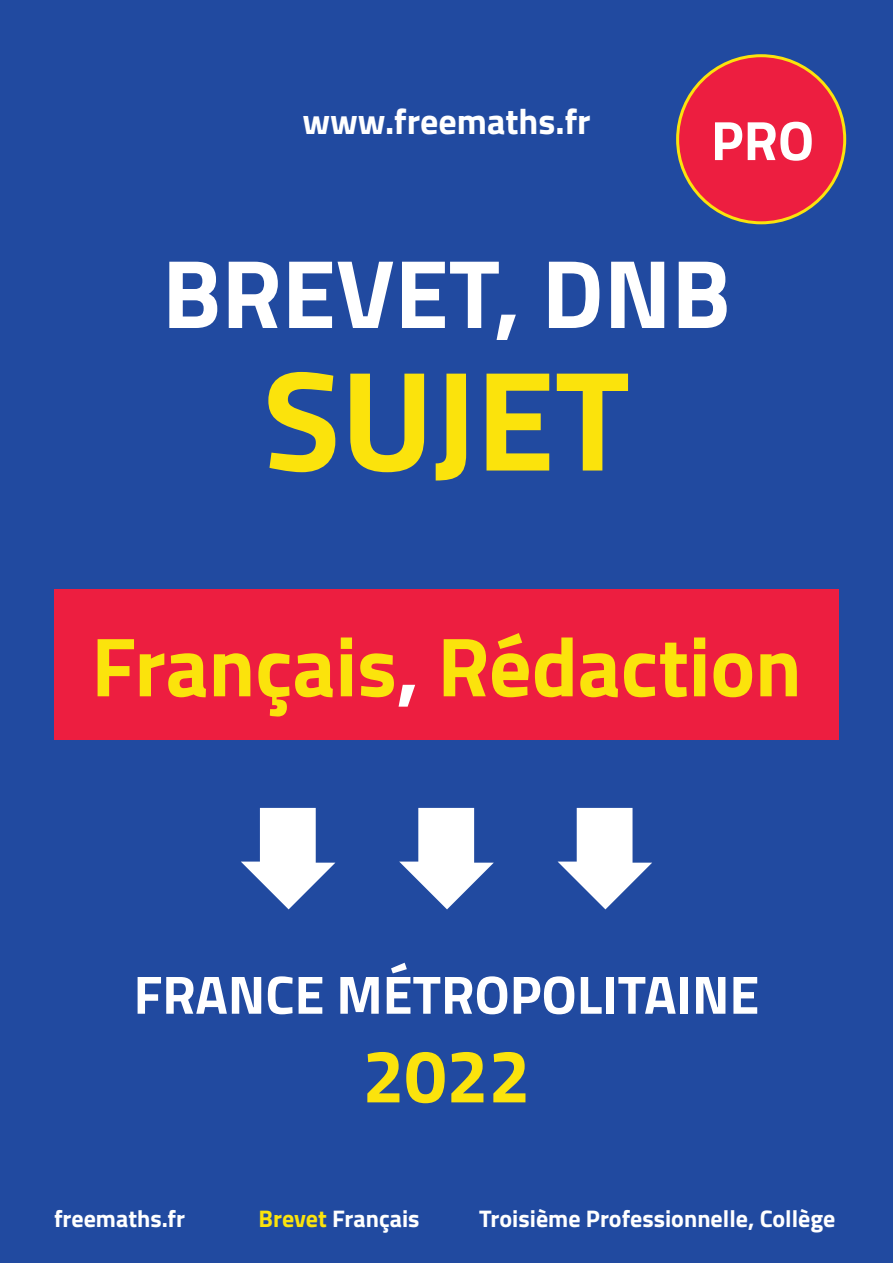
<style>
.page{position:relative;width:893px;height:1263px;background:#214aa0}
.page>*{position:absolute;margin:0;border:0;box-sizing:border-box;transform-origin:0 0}
.t1{font:700 142.5px "Titillium";color:#fbe30c}
.t2{font:700 97.5px "Titillium";color:#fff}
.t3{font:700 84px "Titillium";color:#fbe30c}
.t4{font:700 75px "Titillium";color:#fbe30c}
.t5{font:700 55.5px "Titillium";color:#fff}
.t6{font:700 54px "Titillium";color:#fff}
.t7{font:700 36px "Titillium";color:#fff}
.t8{font:700 24px "Titillium";color:#fff}
.s1{color:#fff}
.s2{color:#fbe30c}
</style>
<div class="page">
<svg style="left:241px;top:808px;width:94px;height:101px"></svg>
<svg style="left:399px;top:808px;width:95px;height:101px"></svg>
<svg style="left:558px;top:808px;width:94px;height:101px"></svg>
<div style="left:678px;top:56px;width:167px;height:167px;background:#ed1e40;border-radius:50%"></div>
<div style="left:54px;top:589px;width:785px;height:151px;background:#ed1e40"></div>
<h3 class="t7" style="left:302px;top:94px;width:290px">www.freemaths.fr</h3>
<h3 class="t5" style="left:711px;top:98px;width:105px">PRO</h3>
<h2 class="t2" style="left:162px;top:219px;width:570px">BREVET, DNB</h2>
<h1 class="t1" style="left:263px;top:312px;width:368px">SUJET</h1>
<h3 class="t3" style="left:91px;top:603px;width:712px">Français<span class="s1">,</span> Rédaction</h3>
<p class="t6" style="left:134px;top:953px;width:627px">FRANCE MÉTROPOLITAINE</p>
<h3 class="t4" style="left:362px;top:1019px;width:169px">2022</h3>
<p class="t8" style="left:54px;top:1200px;width:133px">freemaths.fr</p>
<p class="t8" style="left:259px;top:1200px;width:162px"><span class="s2">Brevet</span> Français</p>
<p class="t8" style="left:479px;top:1200px;width:358px">Troisième Professionnelle, Collège</p>
</div>
